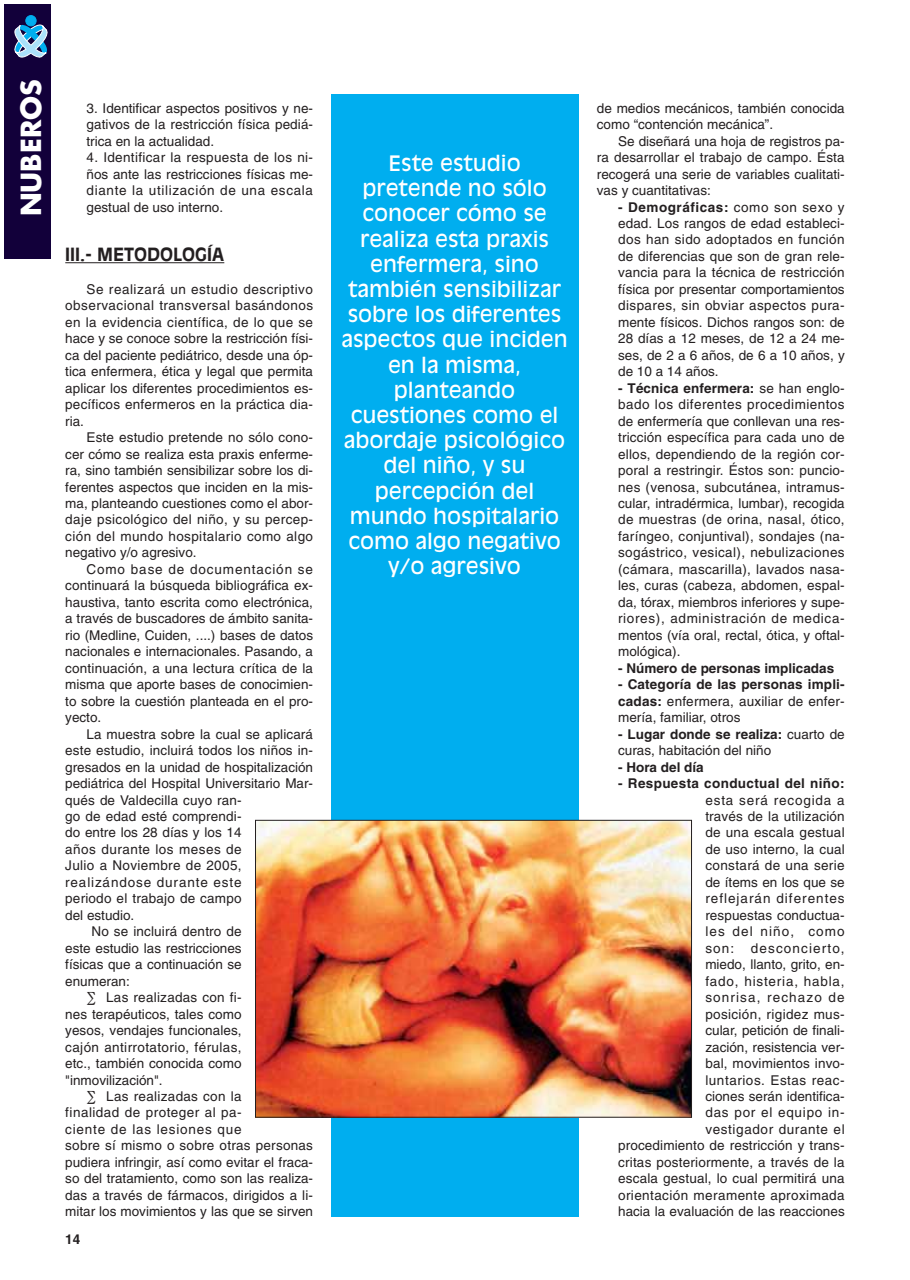
<style>
.page{position:relative;width:910px;height:1280px;background:#fff}
.page>*{position:absolute;margin:0;border:0;box-sizing:border-box;transform-origin:0 0}
.t1{font:700 27px "Futura";color:#fff}
.t2{font:21px/25.2px "Antique Olive";color:#fff;text-align:center}
.t3{font:700 18px "Antique Olive";color:#231f20}
.t4{font:13.5px/16.5px "Helvetica";letter-spacing:.01em;color:#231f20;text-align:justify}
.t5{font:13.5px "Helvetica";letter-spacing:.035em;color:#231f20}
.t6{font:700 13.5px "Helvetica";color:#231f20}
.t7{font:13.5px "Helvetica";letter-spacing:.03em;color:#231f20}
.t8{font:700 13.5px "Helvetica";letter-spacing:.025em;color:#231f20}
.t9{font:13.5px "Helvetica";letter-spacing:.065em;color:#231f20}
.t10{font:13.5px "Helvetica";letter-spacing:.06em;color:#231f20}
.s1{font-weight:700}
</style>
<div class="page">
<hr style="left:65px;top:262px;width:159px;height:1px;background:#231f20">
<div style="left:4px;top:4px;width:47px;height:255px;background:#12003a"></div>
<div style="left:26px;top:15px;width:10px;height:11px;background:#00aeef;border:1px solid #00aeef;border-radius:50%"></div>
<svg style="left:14px;top:21px;width:34px;height:37px"></svg>
<div style="left:331px;top:94px;width:247px;height:1122px;background:#00aeef"></div>
<img style="left:257px;top:822px;width:433px;height:293px">
<div style="left:255px;top:820px;width:437px;height:297px;border:1px solid #231f20"></div>
<h1 class="t1" style="left:19px;top:216px;width:138px;rotate:-90deg">NUBEROS</h1>
<p class="t4" style="left:87px;top:101px;width:228px">3. Identificar aspectos positivos y ne&shy;gativos de la restricción física pediá&shy;trica en la actualidad.</p>
<p class="t4" style="left:87px;top:150px;width:228px">4. Identificar la respuesta de los ni&shy;ños ante las restricciones físicas me&shy;diante la utilización de una escala gestual de uso interno.</p>
<h3 class="t3" style="left:65px;top:247px;width:161px">III.- METODOLOGÍA</h3>
<p class="t4" style="left:65px;top:282px;width:249px;text-indent:21px">Se realizará un estudio descriptivo observacional transversal basándonos en la evidencia científica, de lo que se hace y se conoce sobre la restricción físi&shy;ca del paciente pediátrico, desde una óp&shy;tica enfermera, ética y legal que permita aplicar los diferentes procedimientos es&shy;pecíficos enfermeros en la práctica dia&shy;ria.</p>
<p class="t4" style="left:65px;top:430px;width:249px;text-indent:21px">Este estudio pretende no sólo cono&shy;cer cómo se realiza esta praxis enferme&shy;ra, sino también sensibilizar sobre los di&shy;ferentes aspectos que inciden en la mis&shy;ma, planteando cuestiones como el abor&shy;daje psicológico del niño, y su percep&shy;ción del mundo hospitalario como algo negativo y/o agresivo.</p>
<p class="t4" style="left:65px;top:562px;width:249px;text-indent:21px">Como base de documentación se continuará la búsqueda bibliográfica ex&shy;haustiva, tanto escrita como electrónica, a través de buscadores de ámbito sanita&shy;rio (Medline, Cuiden, ....) bases de datos nacionales e internacionales. Pasando, a continuación, a una lectura crítica de la misma que aporte bases de conocimien&shy;to sobre la cuestión planteada en el pro&shy;yecto.</p>
<p class="t4" style="left:87px;top:727px;width:228px">La muestra sobre la cual se aplicará</p>
<p class="t4" style="left:65px;top:743px;width:249px">este estudio, incluirá todos los niños in-</p>
<p class="t4" style="left:65px;top:760px;width:249px">gresados en la unidad de hospitalización</p>
<p class="t4" style="left:65px;top:776px;width:249px">pediátrica del Hospital Universitario Mar-</p>
<p class="t4" style="left:65px;top:793px;width:178px">qués de Valdecilla cuyo ran-</p>
<p class="t4" style="left:65px;top:809px;width:178px">go de edad esté comprendi-</p>
<p class="t4" style="left:65px;top:826px;width:178px">do entre los 28 días y los 14</p>
<p class="t5" style="left:65px;top:844px;width:178px">años durante los meses de</p>
<p class="t4" style="left:65px;top:859px;width:178px">Julio a Noviembre de 2005,</p>
<p class="t9" style="left:65px;top:877px;width:178px">realizándose durante este</p>
<p class="t4" style="left:65px;top:892px;width:178px">periodo el trabajo de campo</p>
<p class="t4" style="left:65px;top:908px;width:71px">del estudio.</p>
<p class="t4" style="left:91px;top:924px;width:152px">No se incluirá dentro de</p>
<p class="t4" style="left:65px;top:941px;width:178px">este estudio las restricciones</p>
<p class="t4" style="left:65px;top:957px;width:178px">físicas que a continuación se</p>
<p class="t4" style="left:65px;top:974px;width:66px">enumeran:</p>
<p class="t4" style="left:106px;top:990px;width:137px">Las realizadas con fi-</p>
<p class="t4" style="left:65px;top:1007px;width:178px">nes terapéuticos, tales como</p>
<p class="t4" style="left:65px;top:1023px;width:178px">yesos, vendajes funcionales,</p>
<p class="t7" style="left:65px;top:1042px;width:178px">cajón antirrotatorio, férulas,</p>
<p class="t4" style="left:65px;top:1056px;width:178px">etc., también conocida como</p>
<p class="t4" style="left:65px;top:1073px;width:99px">"inmovilización".</p>
<p class="t4" style="left:106px;top:1089px;width:137px">Las realizadas con la</p>
<p class="t5" style="left:65px;top:1108px;width:178px">finalidad de proteger al pa-</p>
<p class="t10" style="left:65px;top:1124px;width:178px">ciente de las lesiones que</p>
<p class="t4" style="left:65px;top:1139px;width:249px">sobre sí mismo o sobre otras personas</p>
<p class="t4" style="left:65px;top:1155px;width:249px">pudiera infringir, así como evitar el fraca-</p>
<p class="t4" style="left:65px;top:1172px;width:249px">so del tratamiento, como son las realiza-</p>
<p class="t4" style="left:65px;top:1188px;width:249px">das a través de fármacos, dirigidos a li-</p>
<p class="t4" style="left:65px;top:1204px;width:249px">mitar los movimientos y las que se sirven</p>
<p class="t6" style="left:65px;top:1234px;width:17px">14</p>
<p class="t2" style="left:341px;top:152px;width:228px">Este estudio pretende no sólo conocer cómo se realiza esta praxis enfermera, sino también sensibilizar sobre los diferentes aspectos que inciden en la misma, planteando cuestiones como el abordaje psicológico del niño, y su percepción del mundo hospitalario como algo negativo y/o agresivo</p>
<p class="t4" style="left:597px;top:101px;width:249px">de medios mecánicos, también conocida como “contención mecánica”.</p>
<p class="t4" style="left:597px;top:134px;width:249px;text-indent:21px">Se diseñará una hoja de registros pa&shy;ra desarrollar el trabajo de campo. Ésta recogerá una serie de variables cualitati&shy;vas y cuantitativas:</p>
<p class="t4" style="left:618px;top:200px;width:228px"><span class="s1">- Demográficas:</span> como son sexo y edad. Los rangos de edad estableci&shy;dos han sido adoptados en función de diferencias que son de gran rele&shy;vancia para la técnica de restricción física por presentar comportamientos dispares, sin obviar aspectos pura&shy;mente físicos. Dichos rangos son: de 28 días a 12 meses, de 12 a 24 me&shy;ses, de 2 a 6 años, de 6 a 10 años, y de 10 a 14 años.</p>
<p class="t4" style="left:618px;top:381px;width:228px"><span class="s1">- Técnica enfermera:</span> se han englo&shy;bado los diferentes procedimientos de enfermería que conllevan una res&shy;tricción específica para cada uno de ellos, dependiendo de la región cor&shy;poral a restringir. Éstos son: puncio&shy;nes (venosa, subcutánea, intramus&shy;cular, intradérmica, lumbar), recogida de muestras (de orina, nasal, ótico, faríngeo, conjuntival), sondajes (na&shy;sogástrico, vesical), nebulizaciones (cámara, mascarilla), lavados nasa&shy;les, curas (cabeza, abdomen, espal&shy;da, tórax, miembros inferiores y supe&shy;riores), administración de medica&shy;mentos (vía oral, rectal, ótica, y oftal&shy;mológica).</p>
<p class="t6" style="left:618px;top:663px;width:218px">- Número de personas implicadas</p>
<p class="t4" style="left:618px;top:677px;width:228px"><span class="s1">- Categoría de las personas impli&shy;cadas:</span> enfermera, auxiliar de enfer&shy;mería, familiar, otros</p>
<p class="t4" style="left:618px;top:727px;width:228px"><span class="s1">- Lugar donde se realiza:</span> cuarto de curas, habitación del niño</p>
<p class="t6" style="left:618px;top:762px;width:87px">- Hora del día</p>
<p class="t8" style="left:618px;top:778px;width:228px">- Respuesta conductual del niño:</p>
<p class="t4" style="left:618px;top:793px;width:228px;text-align:right">esta será recogida a<br>través de la utilización<br>de una escala gestual<br>de uso interno, la cual<br>constará de una serie<br>de ítems en los que se<br>reflejarán diferentes<br>respuestas conductua-<br>les del niño, como<br>son: desconcierto,<br>miedo, llanto, grito, en-<br>fado, histeria, habla,<br>sonrisa, rechazo de<br>posición, rigidez mus-<br>cular, petición de finali-<br>zación, resistencia ver-<br>bal, movimientos invo-<br>luntarios. Estas reac-<br>ciones serán identifica-<br>das por el equipo in-<br>vestigador durante el procedimiento de restricción y trans&shy;critas posteriormente, a través de la escala gestual, lo cual permitirá una orientación meramente aproximada hacia la evaluación de las reacciones</p>
</div>
